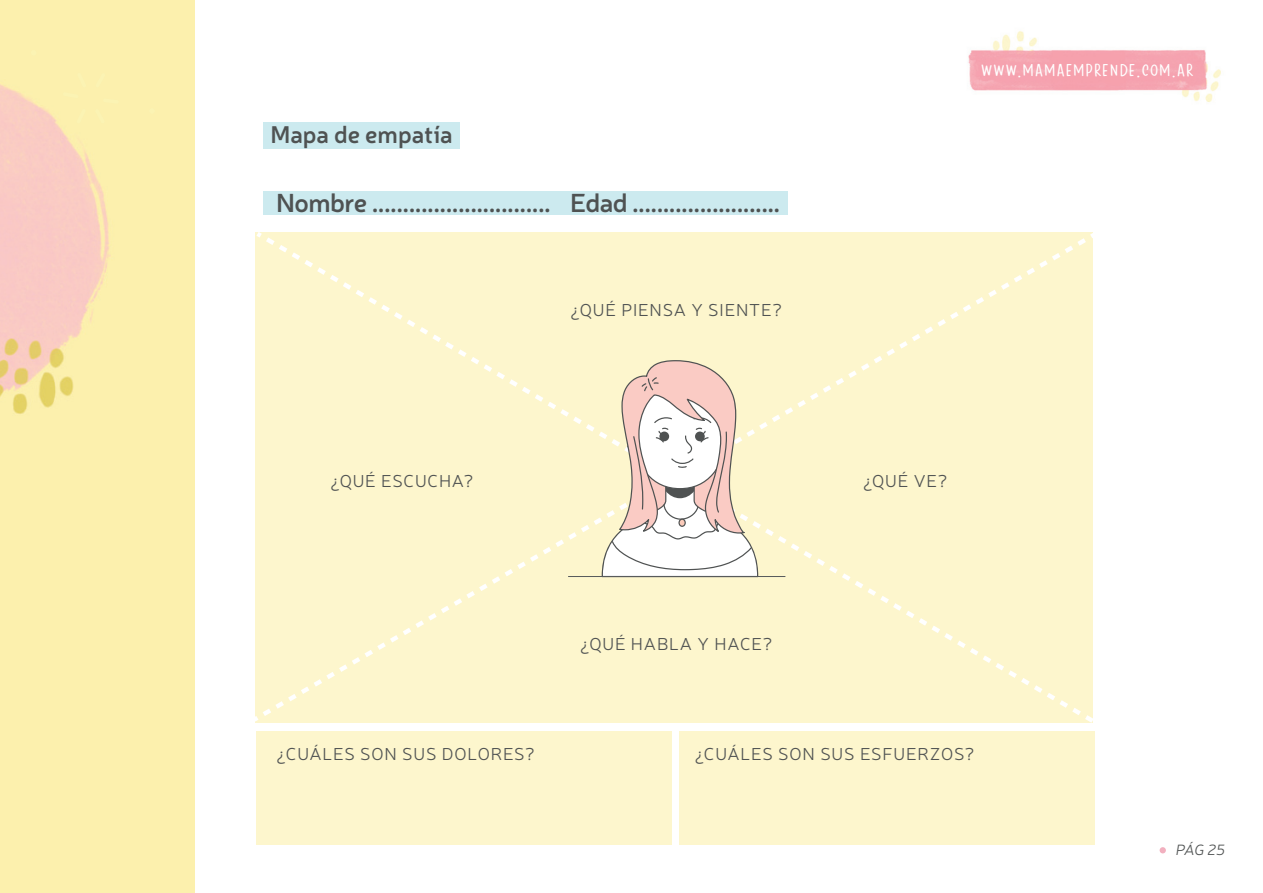
<style>
.page{position:relative;width:1263px;height:893px;background:#fff}
.page>*{position:absolute;margin:0;border:0;box-sizing:border-box;transform-origin:0 0}
.t1{font:27.75px "Dreamcatchers";color:#fff}
.t2{font:600 25.95px "Neris";letter-spacing:-.02em;color:#4f5252}
.t3{font:600 24px "Neris";color:#4f5252}
.t4{font:300 17.4px "Neris";letter-spacing:.045em;color:#4f5252}
.t5{font:italic 300 15px "Neris";color:#4f5252}
</style>
<div class="page">
<img style="left:0;top:0;width:194px;height:893px">
<svg style="left:149px;top:108px;width:6px;height:6px"></svg>
<svg style="left:31px;top:50px;width:5px;height:6px"></svg>
<svg style="left:95px;top:98px;width:24px;height:25px"></svg>
<svg style="left:77px;top:109px;width:9px;height:14px"></svg>
<svg style="left:95px;top:73px;width:10px;height:14px"></svg>
<svg style="left:63px;top:73px;width:23px;height:25px"></svg>
<div style="left:263px;top:192px;width:525px;height:23px;background:#cceaef"></div>
<div style="left:263px;top:122px;width:196px;height:27px;background:#cceaef"></div>
<img style="left:968px;top:31px;width:253px;height:71px">
<div style="left:256px;top:731px;width:415px;height:113px;background:#fdf6cd"></div>
<div style="left:679px;top:731px;width:415px;height:113px;background:#fdf6cd"></div>
<svg style="left:256px;top:232px;width:6px;height:6px"></svg>
<div style="left:266px;top:237px;width:827px;height:486px;background:#fdf6cd"></div>
<div style="left:263px;top:238px;width:823px;height:478px;background:#fdf6cd"></div>
<svg style="left:602px;top:360px;width:156px;height:216px"></svg>
<hr style="left:568px;top:576px;width:217px;height:1px;background:#4f5252">
<div style="left:1159px;top:847px;width:7px;height:6px;background:#f2b0bf;border-radius:50%"></div>
<h3 class="t3" style="left:270px;top:120px;width:184px">Mapa de empatía</h3>
<h2 class="t2" style="left:276px;top:188px;width:506px">Nombre ............................. Edad ........................</h2>
<p class="t4" style="left:571px;top:303px;width:213px">¿QUÉ PIENSA Y SIENTE?</p>
<h1 class="t1" style="left:980px;top:52px;width:215px">www.mamaemprende.com.ar</h1>
<p class="t4" style="left:330px;top:474px;width:145px">¿QUÉ ESCUCHA?</p>
<p class="t4" style="left:580px;top:637px;width:194px">¿QUÉ HABLA Y HACE?</p>
<p class="t4" style="left:863px;top:474px;width:86px">¿QUÉ VE?</p>
<p class="t4" style="left:277px;top:748px;width:260px">¿CUÁLES SON SUS DOLORES?</p>
<p class="t4" style="left:695px;top:748px;width:281px">¿CUÁLES SON SUS ESFUERZOS?</p>
<p class="t5" style="left:1176px;top:840px;width:51px">PÁG 25</p>
</div>
